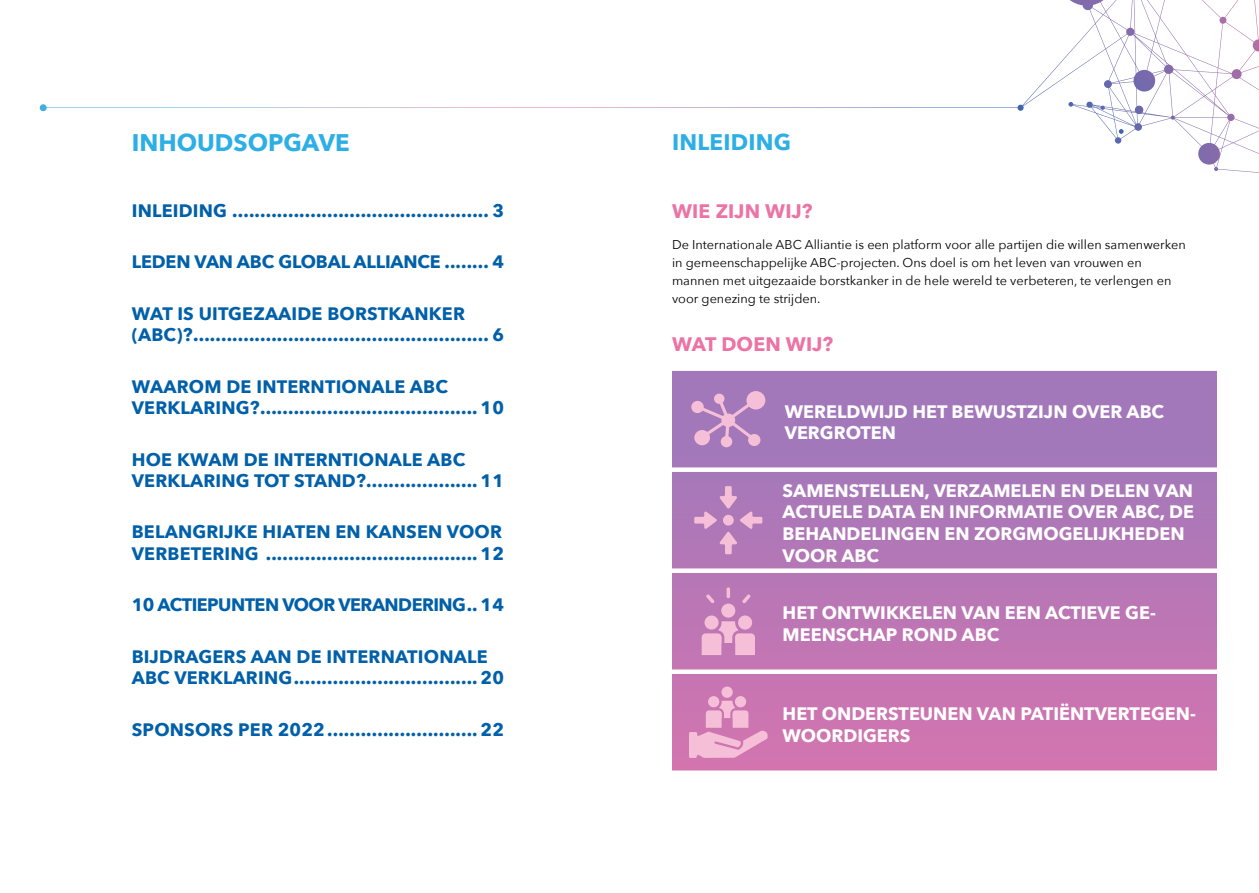
<style>
.page{position:relative;width:1259px;height:893px;background:#fff}
.page>*{position:absolute;margin:0;border:0;box-sizing:border-box;transform-origin:0 0}
.t1{font:700 24px "Avenir Next";color:#2dafe6}
.t2{font:700 22.5px "Avenir Next";letter-spacing:.01em;color:#2dafe6}
.t3{font:700 19.5px "Avenir Next";letter-spacing:.01em;color:#eb73a5}
.t4{font:700 18px/21.6px "Avenir Next";letter-spacing:.01em;color:#0060a9}
.t5{font:700 18px/21.6px "Avenir Next";color:#fff}
.t6{font:700 18px "Avenir Next";letter-spacing:-.01em;color:#0060a9}
.t7{font:700 18px "Avenir Next";letter-spacing:-.03em;color:#0060a9}
.t8{font:12.75px/18px "Avenir Next";color:#000}
</style>
<div class="page">
<div style="left:672px;top:369px;width:544px;height:401px;background:linear-gradient(to bottom,#9b79bc,#d175b0)"></div>
<svg style="left:694px;top:486px;width:68px;height:68px;background:#ba85bd"></svg>
<svg style="left:701px;top:621px;width:54px;height:34px;background:#e3a8cb"></svg>
<div style="left:721px;top:604px;width:14px;height:14px;background:#f5c0d7;border-radius:50%"></div>
<div style="left:738px;top:615px;width:14px;height:15px;background:#f5c0d7;border-radius:50%"></div>
<div style="left:704px;top:615px;width:14px;height:15px;background:#f5c0d7;border-radius:50%"></div>
<svg style="left:726px;top:587px;width:4px;height:11px"></svg>
<svg style="left:742px;top:594px;width:8px;height:9px"></svg>
<svg style="left:706px;top:594px;width:8px;height:9px"></svg>
<div style="left:721px;top:686px;width:12px;height:12px;background:#f5c0d7;border-radius:50%"></div>
<div style="left:735px;top:696px;width:11px;height:11px;background:#f5c0d7;border-radius:50%"></div>
<div style="left:708px;top:696px;width:11px;height:11px;background:#f5c0d7;border-radius:50%"></div>
<svg style="left:689px;top:701px;width:78px;height:57px;background:#e099c3"></svg>
<svg style="left:691px;top:391px;width:74px;height:56px;background:#bd8ec3"></svg>
<svg style="left:39px;top:0;width:1220px;height:173px"></svg>
<svg style="left:1068px;top:102px;width:5px;height:5px"></svg>
<svg style="left:1086px;top:102px;width:6px;height:6px"></svg>
<div style="left:641px;top:467px;width:577px;height:5px;background:#fff"></div>
<div style="left:641px;top:568px;width:577px;height:5px;background:#fff"></div>
<div style="left:641px;top:669px;width:577px;height:5px;background:#fff"></div>
<div style="left:641px;top:366px;width:577px;height:5px;background:#fff"></div>
<h1 class="t1" style="left:132px;top:122px;width:219px">INHOUDSOPGAVE</h1>
<p class="t4" style="left:132px;top:199px;width:374px">INLEIDING .............................................. 3</p>
<p class="t6" style="left:132px;top:246px;width:373px">LEDEN VAN ABC GLOBAL ALLIANCE ........ 4</p>
<p class="t4" style="left:132px;top:302px;width:374px">WAT IS UITGEZAAIDE BORSTKANKER (ABC)?..................................................... 6</p>
<p class="t4" style="left:132px;top:375px;width:374px">WAAROM DE INTERNTIONALE ABC<br>VERKLARING?.......................................10</p>
<p class="t4" style="left:132px;top:448px;width:374px">HOE KWAM DE INTERNTIONALE ABC<br>VERKLARING TOT STAND?....................11</p>
<p class="t4" style="left:132px;top:521px;width:374px">BELANGRIJKE HIATEN EN KANSEN VOOR<br>VERBETERING ......................................12</p>
<p class="t7" style="left:132px;top:590px;width:374px">10 ACTIEPUNTEN VOOR VERANDERING.. 14</p>
<p class="t4" style="left:132px;top:645px;width:374px">BIJDRAGERS AAN DE INTERNATIONALE<br>ABC VERKLARING.................................20</p>
<p class="t4" style="left:132px;top:718px;width:374px">SPONSORS PER 2022...........................22</p>
<p class="t2" style="left:672px;top:122px;width:121px">INLEIDING</p>
<p class="t3" style="left:672px;top:195px;width:142px">WIE ZIJN WIJ?</p>
<p class="t8" style="left:672px;top:235px;width:515px">De Internationale ABC Alliantie is een platform voor alle partijen die willen samenwerken in gemeenschappelijke ABC-projecten. Ons doel is om het leven van vrouwen en mannen met uitgezaaide borstkanker in de hele wereld te verbeteren, te verlengen en voor genezing te strijden.</p>
<p class="t3" style="left:672px;top:328px;width:163px">WAT DOEN WIJ?</p>
<p class="t5" style="left:784px;top:400px;width:381px">WERELDWIJD HET BEWUSTZIJN OVER ABC<br>VERGROTEN</p>
<p class="t5" style="left:782px;top:479px;width:413px">SAMENSTELLEN, VERZAMELEN EN DELEN VAN<br>ACTUELE DATA EN INFORMATIE OVER ABC, DE<br>BEHANDELINGEN EN ZORGMOGELIJKHEDEN<br>VOOR ABC</p>
<p class="t5" style="left:782px;top:602px;width:375px">HET ONTWIKKELEN VAN EEN ACTIEVE GE-<br>MEENSCHAP ROND ABC</p>
<p class="t5" style="left:782px;top:703px;width:415px">HET ONDERSTEUNEN VAN PATIËNTVERTEGEN-<br>WOORDIGERS</p>
</div>
